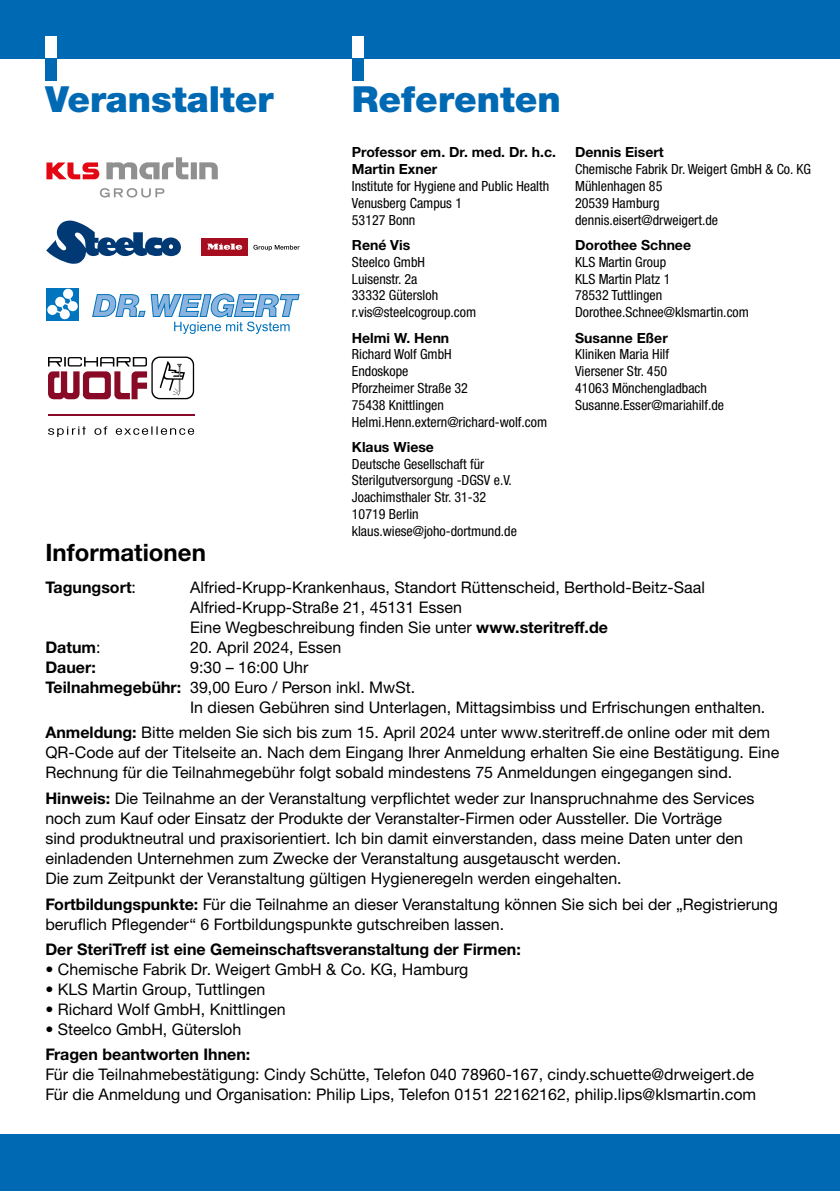
<style>
.page{position:relative;width:840px;height:1191px;background:#fff}
.page>*{position:absolute;margin:0;border:0;box-sizing:border-box;transform-origin:0 0}
.t1{font:900 36px "Helvetica Neue LTW1 G";color:#0069b4}
.t2{font:700 24px "Helvetica Neue LTW1 G";color:#000}
.t3{font:16px/20px "Helvetica Neue LTW1 G";color:#000}
.t4{font:700 16px "Helvetica Neue LTW1 G";color:#000}
.t5{font:condensed 14px/16.8px "Helvetica Neue LTW1 G";color:#000}
.t6{font:700 14px/16.8px "Helvetica Neue LTW1 G";color:#000}
.s1{font-weight:400}
.s2{font-weight:700}
</style>
<div class="page">
<svg style="left:46px;top:220px;width:135px;height:44px"></svg>
<div style="left:201px;top:238px;width:47px;height:18px;background:#a60d1f"></div>
<svg style="left:207px;top:243px;width:35px;height:7px"></svg>
<svg style="left:253px;top:245px;width:46px;height:6px"></svg>
<div style="left:46px;top:288px;width:33px;height:32px;background:#0075bf"></div>
<svg style="left:47px;top:289px;width:31px;height:30px"></svg>
<svg style="left:92px;top:293px;width:207px;height:41px"></svg>
<svg style="left:48px;top:426px;width:146px;height:11px"></svg>
<svg style="left:48px;top:356px;width:146px;height:43px"></svg>
<hr style="left:48px;top:415px;width:146px;height:1px;background:#880a26">
<svg style="left:100px;top:188px;width:64px;height:9px"></svg>
<svg style="left:46px;top:162px;width:53px;height:17px"></svg>
<svg style="left:106px;top:157px;width:112px;height:22px"></svg>
<div style="left:0;top:0;width:839px;height:58px;background:#0069b4"></div>
<div style="left:0;top:1134px;width:839px;height:57px;background:#0069b4"></div>
<div style="left:45px;top:36px;width:12px;height:22px;background:#fff"></div>
<div style="left:45px;top:58px;width:12px;height:23px;background:#0069b4"></div>
<div style="left:351px;top:36px;width:12px;height:22px;background:#fff"></div>
<div style="left:351px;top:58px;width:12px;height:23px;background:#0069b4"></div>
<h1 class="t1" style="left:45px;top:78px;width:229px">Veranstalter</h1>
<h1 class="t1" style="left:351px;top:78px;width:210px">Referenten</h1>
<p class="t6" style="left:351px;top:144px;width:205px">Professor em. Dr. med. Dr. h.c.<br>Martin Exner</p>
<p class="t5" style="left:351px;top:178px;width:199px">Institute for Hygiene and Public Health<br>Venusberg Campus 1<br>53127 Bonn</p>
<p class="t6" style="left:351px;top:236px;width:60px">René Vis</p>
<p class="t5" style="left:351px;top:253px;width:126px">Steelco GmbH<br>Luisenstr. 2a<br>33332 Gütersloh r.vis@steelcogroup.com</p>
<p class="t6" style="left:351px;top:329px;width:99px">Helmi W. Henn</p>
<p class="t5" style="left:351px;top:346px;width:197px">Richard Wolf GmbH<br>Endoskope<br>Pforzheimer Straße 32<br>75438 Knittlingen<br>Helmi.Henn.extern@richard-wolf.com</p>
<p class="t6" style="left:351px;top:438px;width:84px">Klaus Wiese</p>
<p class="t5" style="left:351px;top:455px;width:166px">Deutsche Gesellschaft für<br>Sterilgutversorgung -DGSV e.V.<br>Joachimsthaler Str. 31-32<br>10719 Berlin klaus.wiese@joho-dortmund.de</p>
<p class="t6" style="left:574px;top:144px;width:90px">Dennis Eisert</p>
<p class="t5" style="left:574px;top:161px;width:237px">Chemische Fabrik Dr. Weigert GmbH &amp; Co. KG<br>Mühlenhagen 85<br>20539 Hamburg<br>dennis.eisert@drweigert.de</p>
<p class="t6" style="left:574px;top:236px;width:117px">Dorothee Schnee</p>
<p class="t5" style="left:574px;top:253px;width:175px">KLS Martin Group<br>KLS Martin Platz 1<br>78532 Tuttlingen<br>Dorothee.Schnee@klsmartin.com</p>
<p class="t6" style="left:574px;top:329px;width:94px">Susanne Eßer</p>
<p class="t5" style="left:574px;top:346px;width:150px">Kliniken Maria Hilf<br>Viersener Str. 450<br>41063 Mönchengladbach<br>Susanne.Esser@mariahilf.de</p>
<h2 class="t2" style="left:45px;top:538px;width:162px">Informationen</h2>
<p class="t4" style="left:45px;top:577px;width:92px">Tagungsort<span class="s1">:</span></p>
<p class="t3" style="left:190px;top:577px;width:516px">Alfried-Krupp-Krankenhaus, Standort Rüttenscheid, Berthold-Beitz-Saal<br>Alfried-Krupp-Straße 21, 45131 Essen<br>Eine Wegbeschreibung finden Sie unter <span class="s2">www.steritreff.de</span></p>
<p class="t4" style="left:45px;top:637px;width:57px">Datum<span class="s1">:</span></p>
<p class="t3" style="left:190px;top:637px;width:153px">20. April 2024, Essen</p>
<p class="t4" style="left:45px;top:657px;width:52px">Dauer:</p>
<p class="t3" style="left:190px;top:657px;width:120px">9:30 – 16:00 Uhr</p>
<p class="t3" style="left:45px;top:677px;width:371px"><span class="s2">Teilnahmegebühr:</span> 39,00 Euro / Person inkl. MwSt.</p>
<p class="t3" style="left:190px;top:697px;width:576px">In diesen Gebühren sind Unterlagen, Mittagsimbiss und Erfrischungen enthalten.</p>
<p class="t3" style="left:45px;top:722px;width:735px"><span class="s2">Anmeldung:</span> Bitte melden Sie sich bis zum 15. April 2024 unter www.steritreff.de online oder mit dem<br>QR-Code auf der Titelseite an. Nach dem Eingang Ihrer Anmeldung erhalten Sie eine Bestätigung. Eine<br>Rechnung für die Teilnahmegebühr folgt sobald mindestens 75 Anmeldungen eingegangen sind.</p>
<p class="t3" style="left:45px;top:788px;width:710px"><span class="s2">Hinweis:</span> Die Teilnahme an der Veranstaltung verpflichtet weder zur Inanspruchnahme des Services noch zum Kauf oder Einsatz der Produkte der Veranstalter-Firmen oder Aussteller. Die Vorträge sind produktneutral und praxisorientiert. Ich bin damit einverstanden, dass meine Daten unter den einladenden Unternehmen zum Zwecke der Veranstaltung ausgetauscht werden.<br>Die zum Zeitpunkt der Veranstaltung gültigen Hygieneregeln werden eingehalten.</p>
<p class="t3" style="left:45px;top:894px;width:733px"><span class="s2">Fortbildungspunkte:</span> Für die Teilnahme an dieser Veranstaltung können Sie sich bei der „Registrierung beruflich Pflegender“ 6 Fortbildungspunkte gutschreiben lassen.</p>
<p class="t4" style="left:45px;top:939px;width:476px">Der SteriTreff ist eine Gemeinschaftsveranstaltung der Firmen:</p>
<p class="t3" style="left:45px;top:959px;width:424px">• Chemische Fabrik Dr. Weigert GmbH &amp; Co. KG, Hamburg</p>
<p class="t3" style="left:45px;top:979px;width:221px">• KLS Martin Group, Tuttlingen</p>
<p class="t3" style="left:45px;top:999px;width:241px">• Richard Wolf GmbH, Knittlingen</p>
<p class="t3" style="left:45px;top:1019px;width:197px">• Steelco GmbH, Gütersloh</p>
<p class="t4" style="left:45px;top:1044px;width:206px">Fragen beantworten Ihnen:</p>
<p class="t3" style="left:45px;top:1064px;width:712px">Für die Teilnahmebestätigung: Cindy Schütte, Telefon 040 78960-167, cindy.schuette@drweigert.de<br>Für die Anmeldung und Organisation: Philip Lips, Telefon 0151 22162162, philip.lips@klsmartin.com</p>
</div>
